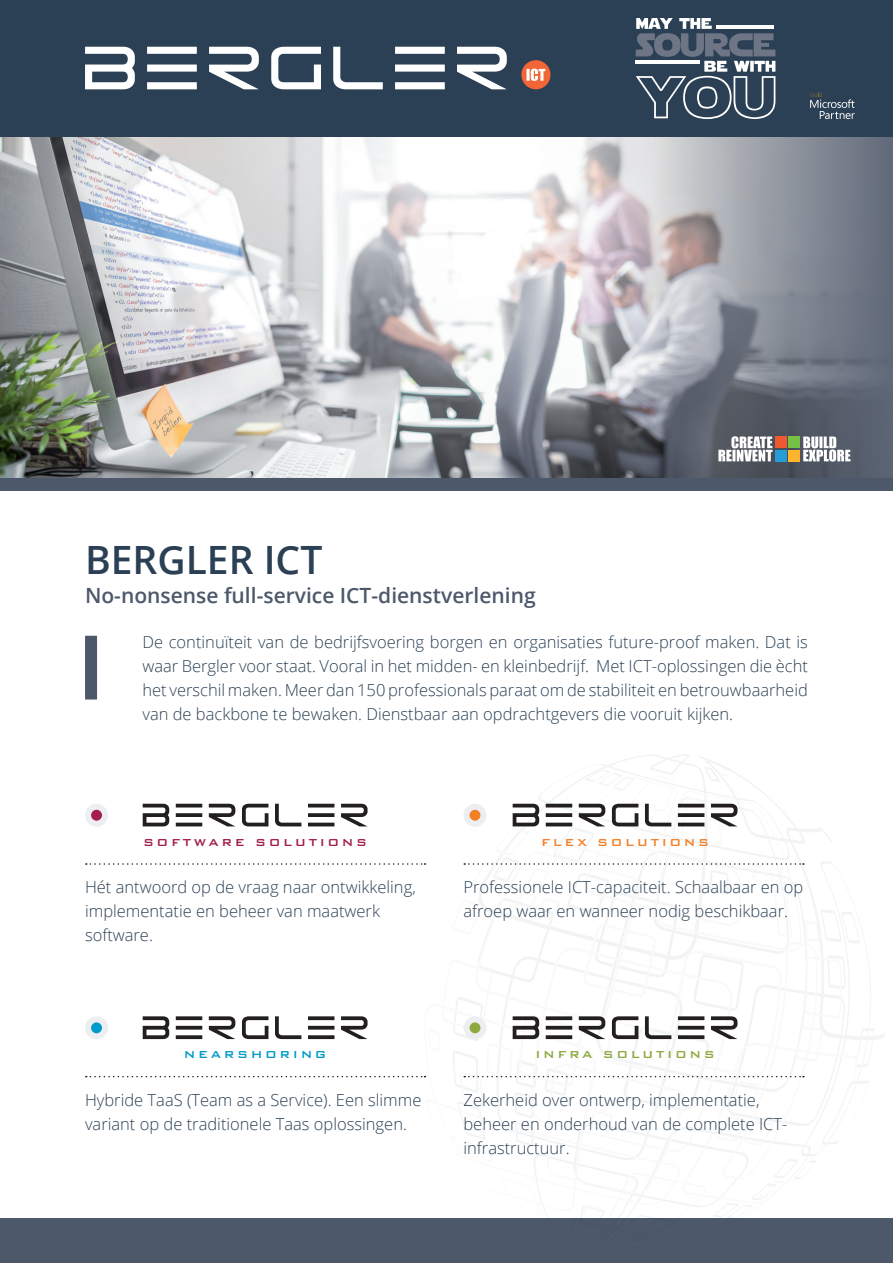
<style>
.page{position:relative;width:893px;height:1263px;background:#fff}
.page>*{position:absolute;margin:0;border:0;box-sizing:border-box;transform-origin:0 0}
.t1{font:600 39px "Open Sans";color:#2b4054}
.t2{font:600 21px "Open Sans";color:#4d586b}
.t3{font:300 16.5px/24px "Open Sans";color:#2b4054}
.t4{font:500 13.5px "Bank Gothic BT";letter-spacing:.19em;color:#a21e4b}
.t5{font:500 13.5px "Bank Gothic BT";letter-spacing:.19em;color:#8ea940}
.t6{font:500 13.5px "Bank Gothic BT";letter-spacing:.19em;color:#f48026}
.t7{font:500 13.5px "Bank Gothic BT";letter-spacing:.19em;color:#009bc8}
</style>
<div class="page">
<div style="left:0;top:1219px;width:893px;height:44px;background:#4d586b"></div>
<img style="left:0;top:136px;width:893px;height:343px">
<div style="left:0;top:0;width:893px;height:136px;background:#2b4054"></div>
<svg style="left:636px;top:18px;width:139px;height:101px"></svg>
<hr style="left:716px;top:26px;width:57px;height:3px;background:#fff">
<hr style="left:636px;top:61px;width:64px;height:3px;background:#fff">
<svg style="left:85px;top:47px;width:422px;height:42px"></svg>
<div style="left:521px;top:60px;width:29px;height:29px;background:#f26536;border-radius:50%"></div>
<svg style="left:526px;top:69px;width:19px;height:12px"></svg>
<div style="left:788px;top:450px;width:12px;height:11px;background:#fcb52d"></div>
<svg style="left:803px;top:436px;width:47px;height:26px"></svg>
<div style="left:788px;top:437px;width:12px;height:11px;background:#76c043"></div>
<div style="left:775px;top:437px;width:12px;height:11px;background:#f05830"></div>
<svg style="left:718px;top:436px;width:55px;height:25px"></svg>
<div style="left:775px;top:450px;width:12px;height:11px;background:#279dd8"></div>
<svg style="left:810px;top:93px;width:45px;height:26px"></svg>
<div style="left:85px;top:636px;width:12px;height:63px;background:#4d586b"></div>
<svg style="left:86px;top:755px;width:799px;height:464px"></svg>
<div style="left:0;top:479px;width:893px;height:12px;background:#4d586b"></div>
<div style="left:466px;top:807px;width:17px;height:17px;background:#f48026;border-radius:50%"></div>
<div style="left:463px;top:804px;width:23px;height:23px;border:6px solid #edeef1;border-radius:50%"></div>
<div style="left:466px;top:1019px;width:17px;height:17px;background:#8ea940;border-radius:50%"></div>
<div style="left:463px;top:1016px;width:23px;height:23px;border:6px solid #edeef1;border-radius:50%"></div>
<div style="left:88px;top:807px;width:17px;height:17px;background:#a21e4b;border-radius:50%"></div>
<div style="left:85px;top:804px;width:23px;height:23px;border:6px solid #edeef1;border-radius:50%"></div>
<div style="left:88px;top:1019px;width:17px;height:17px;background:#009bc8;border-radius:50%"></div>
<div style="left:85px;top:1016px;width:23px;height:23px;border:6px solid #edeef1;border-radius:50%"></div>
<h1 class="t1" style="left:85px;top:533px;width:239px">Bergler ICT</h1>
<p class="t2" style="left:85px;top:581px;width:452px">No-nonsense full-service ICT-dienstverlening</p>
<p class="t3" style="left:142px;top:630px;width:667px;text-align:justify">De continuïteit van de bedrijfsvoering borgen en organisaties future-proof maken. Dat is waar Bergler voor staat. Vooral in het midden- en kleinbedrijf. Met ICT-oplossingen die ècht het verschil maken. Meer dan 150 professionals paraat om de stabiliteit en betrouwbaarheid van de backbone te bewaken. Dienstbaar aan opdrachtgevers die vooruit kijken.</p>
<p class="t4" style="left:143px;top:835px;width:78px">so ftware</p>
<p class="t4" style="left:255px;top:835px;width:77px">so lutions</p>
<p class="t6" style="left:541px;top:835px;width:133px">fle x so lutions</p>
<p class="t3" style="left:85px;top:874px;width:332px">Hét antwoord op de vraag naar ontwikkeling, implementatie en beheer van maatwerk software.</p>
<p class="t3" style="left:463px;top:874px;width:341px">Professionele ICT-capaciteit. Schaalbaar en op afroep waar en wanneer nodig beschikbaar.</p>
<p class="t7" style="left:184px;top:1047px;width:144px">NEARSHORING</p>
<p class="t5" style="left:535px;top:1047px;width:46px">in fra</p>
<p class="t5" style="left:603px;top:1047px;width:77px">so lutions</p>
<p class="t3" style="left:85px;top:1087px;width:338px">Hybride TaaS (Team as a Service). Een slimme variant op de traditionele Taas oplossingen.</p>
<p class="t3" style="left:463px;top:1087px;width:325px">Zekerheid over ontwerp, implementatie, beheer en onderhoud van de complete ICT&shy;infrastructuur.</p>
</div>
